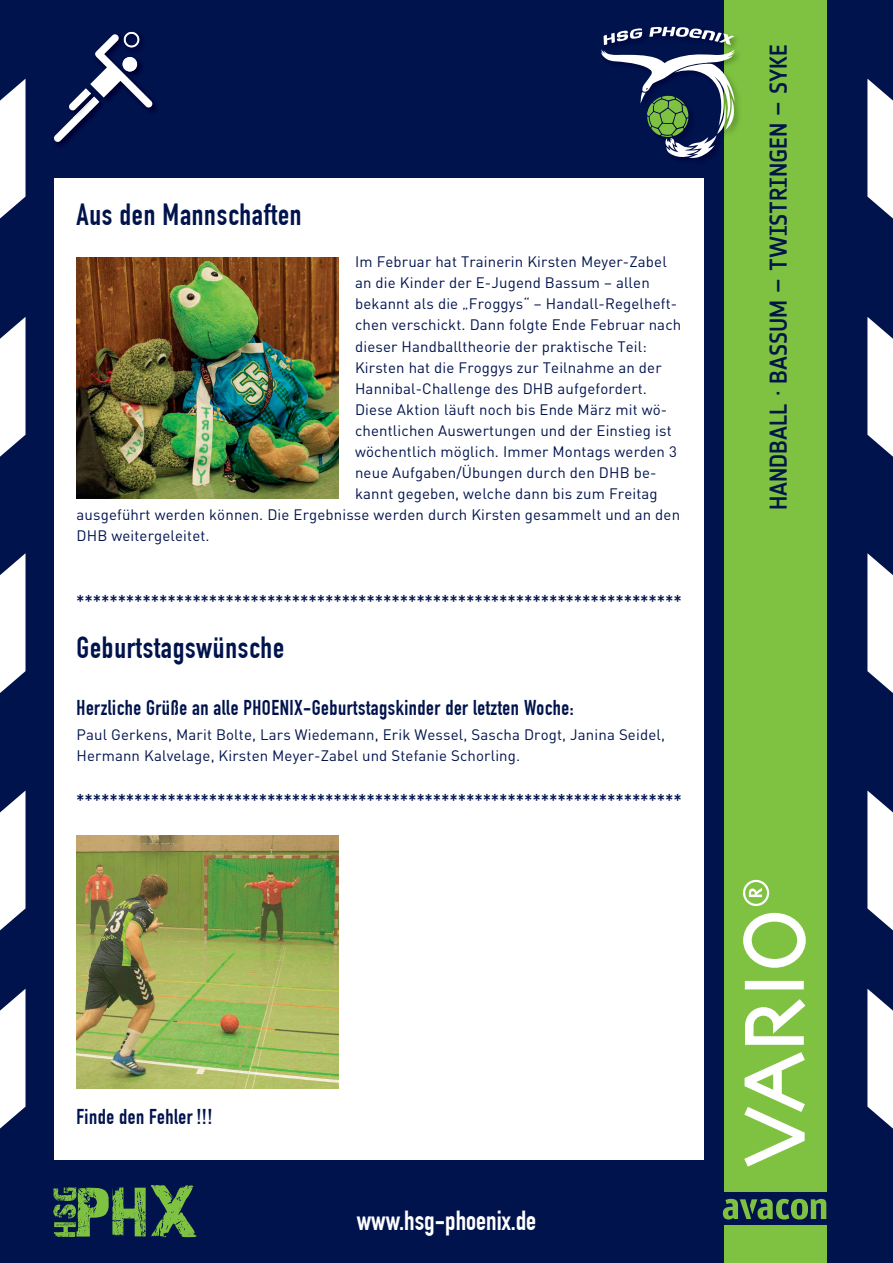
<style>
.page{position:relative;width:893px;height:1263px;background:#00134d}
.page>*{position:absolute;margin:0;border:0;box-sizing:border-box;transform-origin:0 0}
.t1{font:700 30px "DIN Condensed";letter-spacing:.025em;color:#00134d}
.t2{font:700 27px "DIN Condensed";color:#fff}
.t3{font:500 24px "Notes Soft";color:#001547}
.t4{font:700 21px "DIN Condensed";letter-spacing:.025em;color:#00134d}
.t5{font:15px/21px "DIN";letter-spacing:.01em;color:#00134d}
</style>
<div class="page">
<svg style="left:53px;top:1185px;width:143px;height:52px"></svg>
<div style="left:724px;top:0;width:102px;height:1046px;background:#7fc241"></div>
<div style="left:724px;top:1037px;width:102px;height:154px;background:#7fc241"></div>
<div style="left:724px;top:1225px;width:102px;height:38px;background:#7fc241"></div>
<div style="left:54px;top:179px;width:650px;height:981px;background:#fff"></div>
<svg style="left:723px;top:1199px;width:103px;height:20px"></svg>
<svg style="left:745px;top:981px;width:59px;height:8px"></svg>
<svg style="left:744px;top:1052px;width:61px;height:114px"></svg>
<svg style="left:743px;top:913px;width:63px;height:55px"></svg>
<svg style="left:745px;top:999px;width:60px;height:46px"></svg>
<svg style="left:743px;top:880px;width:26px;height:26px"></svg>
<img style="left:152px;top:101px;width:4px;height:10px">
<svg style="left:54px;top:32px;width:98px;height:110px"></svg>
<img style="left:658px;top:26px;width:81px;height:102px">
<svg style="left:601px;top:27px;width:134px;height:133px"></svg>
<svg style="left:0;top:317px;width:26px;height:140px;background:#d2d6e0"></svg>
<svg style="left:867px;top:317px;width:26px;height:140px;background:#d2d6e0"></svg>
<svg style="left:0;top:79px;width:26px;height:140px;background:#d2d6e0"></svg>
<svg style="left:867px;top:79px;width:26px;height:140px;background:#d2d6e0"></svg>
<svg style="left:0;top:553px;width:26px;height:140px;background:#d2d6e0"></svg>
<svg style="left:867px;top:553px;width:26px;height:140px;background:#d2d6e0"></svg>
<svg style="left:0;top:989px;width:26px;height:140px;background:#d2d6e0"></svg>
<svg style="left:867px;top:989px;width:26px;height:140px;background:#d2d6e0"></svg>
<svg style="left:0;top:790px;width:26px;height:141px"></svg>
<svg style="left:867px;top:790px;width:26px;height:141px"></svg>
<img style="left:77px;top:835px;width:261px;height:254px">
<img style="left:77px;top:257px;width:261px;height:241px">
<h1 class="t1" style="left:77px;top:197px;width:227px">Aus den Mannschaften</h1>
<p class="t5" style="left:355px;top:251px;width:313px">Im Februar hat Trainerin Kirsten Meyer-Zabel</p>
<p class="t5" style="left:355px;top:272px;width:296px">an die Kinder der E-Jugend Bassum – allen</p>
<p class="t5" style="left:355px;top:293px;width:324px">bekannt als die „Froggys“ – Handall-Regelheft-</p>
<p class="t5" style="left:355px;top:314px;width:328px">chen verschickt. Dann folgte Ende Februar nach</p>
<p class="t5" style="left:355px;top:335px;width:293px">dieser Handballtheorie der praktische Teil:</p>
<p class="t5" style="left:355px;top:356px;width:308px">Kirsten hat die Froggys zur Teilnahme an der</p>
<p class="t5" style="left:355px;top:377px;width:293px">Hannibal-Challenge des DHB aufgefordert.</p>
<p class="t5" style="left:355px;top:398px;width:314px">Diese Aktion läuft noch bis Ende März mit wö-</p>
<p class="t5" style="left:355px;top:419px;width:318px">chentlichen Auswertungen und der Einstieg ist</p>
<p class="t5" style="left:355px;top:440px;width:323px">wöchentlich möglich. Immer Montags werden 3</p>
<p class="t5" style="left:355px;top:461px;width:303px">neue Aufgaben/Übungen durch den DHB be-</p>
<p class="t5" style="left:355px;top:482px;width:304px">kannt gegeben, welche dann bis zum Freitag</p>
<p class="t5" style="left:77px;top:503px;width:605px">ausgeführt werden können. Die Ergebnisse werden durch Kirsten gesammelt und an den</p>
<p class="t5" style="left:77px;top:524px;width:135px">DHB weitergeleitet.</p>
<h3 class="t4" style="left:77px;top:590px;width:607px">*************************************************************************</h3>
<h1 class="t1" style="left:77px;top:629px;width:209px">Geburtstagswünsche</h1>
<h3 class="t4" style="left:77px;top:695px;width:499px">Herzliche Grüße an alle PHOENIX-Geburtstagskinder der letzten Woche:</h3>
<p class="t5" style="left:77px;top:724px;width:590px">Paul Gerkens, Marit Bolte, Lars Wiedemann, Erik Wessel, Sascha Drogt, Janina Seidel,<br>Hermann Kalvelage, Kirsten Meyer-Zabel und Stefanie Schorling.</p>
<h3 class="t4" style="left:77px;top:789px;width:607px">*************************************************************************</h3>
<h3 class="t3" style="left:765px;top:510px;width:467px;rotate:-90deg">HANDBALL · BASSUM – TWISTRINGEN – SYKE</h3>
<h3 class="t4" style="left:77px;top:1104px;width:138px">Finde den Fehler !!!</h3>
<h2 class="t2" style="left:357px;top:1205px;width:181px">www.hsg-phoenix.de</h2>
</div>
